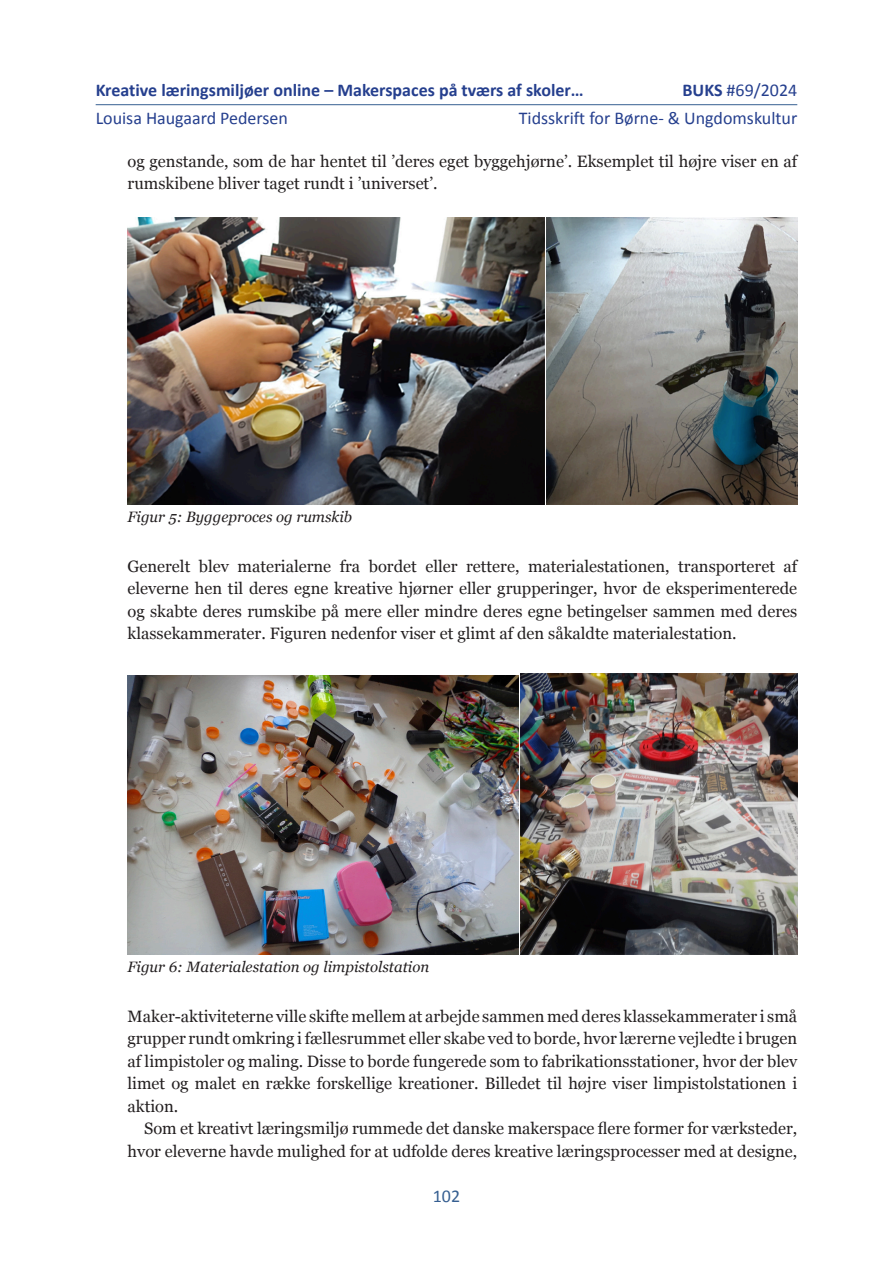
<style>
.page{position:relative;width:893px;height:1276px;background:#fff}
.page>*{position:absolute;margin:0;border:0;box-sizing:border-box;transform-origin:0 0}
.t1{font:18px "Calibri";color:#253f8e}
.t2{font:700 18px "Calibri";color:#253f8e}
.t3{font:18px "Calibri";color:#365f91}
.Manchet{font:16.5px/22.5px "Georgia";color:#231f20;text-align:justify}
.Brødtekst{font:16.5px/22.5px "Georgia";color:#231f20}
.Billedtekst_og_billed_i_tekst{font:italic 15px "Georgia";color:#231f20}
.s1{font-weight:700}
</style>
<div class="page">
<hr style="left:96px;top:104px;width:701px;height:1px;background:#365f91">
<img style="left:128px;top:218px;width:416px;height:286px">
<img style="left:546px;top:217px;width:251px;height:287px">
<img style="left:128px;top:675px;width:391px;height:279px">
<img style="left:521px;top:674px;width:276px;height:280px">
<p class="t1" style="left:682px;top:79px;width:116px"><span class="s1">BUKS</span> #69/2024</p>
<p class="t2" style="left:96px;top:78px;width:490px">Kreative læringsmiljøer online – Makerspaces på tværs af skoler…</p>
<p class="t1" style="left:96px;top:107px;width:194px">Louisa Haugaard Pedersen</p>
<p class="t1" style="left:519px;top:107px;width:280px">Tidsskrift for Børne- &amp; Ungdomskultur</p>
<p class="Brødtekst" style="left:128px;top:149px;width:671px">og genstande, som de har hentet til ’deres eget byggehjørne’. Eksemplet til højre viser en af rumskibene bliver taget rundt i ’universet’.</p>
<p class="Billedtekst_og_billed_i_tekst" style="left:128px;top:506px;width:226px">Figur 5: Byggeproces og rumskib</p>
<p class="Manchet" style="left:128px;top:554px;width:671px">Generelt blev materialerne fra bordet eller rettere, materialestationen, transporteret af eleverne hen til deres egne kreative hjørner eller grupperinger, hvor de eksperimenterede og skabte deres rumskibe på mere eller mindre deres egne betingelser sammen med deres klassekammerater. Figuren nedenfor viser et glimt af den såkaldte materialestation.</p>
<p class="Billedtekst_og_billed_i_tekst" style="left:128px;top:956px;width:303px">Figur 6: Materialestation og limpistolstation</p>
<p class="Manchet" style="left:128px;top:1004px;width:671px">Maker-aktiviteterne ville skifte mellem at arbejde sammen med deres klassekammerater i små grupper rundt omkring i fællesrummet eller skabe ved to borde, hvor lærerne vejledte i brugen af limpistoler og maling. Disse to borde fungerede som to fabrikationsstationer, hvor der blev limet og malet en række forskellige kreationer. Billedet til højre viser limpistolstationen i aktion.</p>
<p class="Brødtekst" style="left:128px;top:1116px;width:671px;text-align:right">Som et kreativt læringsmiljø rummede det danske makerspace flere former for værksteder, hvor eleverne havde mulighed for at udfolde deres kreative læringsprocesser med at designe,</p>
<p class="t3" style="left:433px;top:1185px;width:29px">102</p>
</div>
